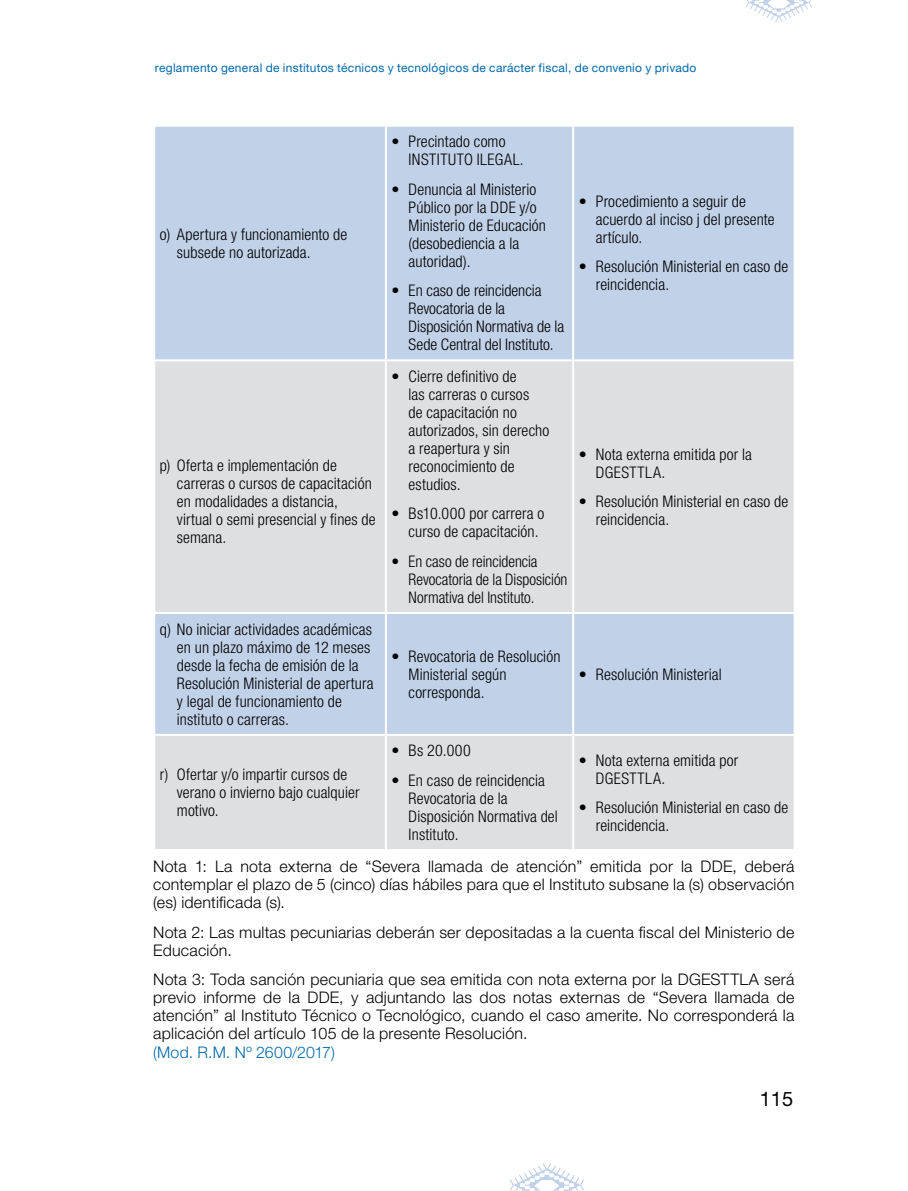
<style>
.page{position:relative;width:908px;height:1191px;background:#fff}
.page>*{position:absolute;margin:0;border:0;box-sizing:border-box;transform-origin:0 0}
.t1{font:20px "Helvetica Neue LT Std";color:#000}
.t2{font:300 condensed 16px/18px "Helvetica Neue LT Std";letter-spacing:.005em;color:#000}
.t3{font:300 16px/18px "Helvetica Neue LT Std";letter-spacing:.015em;color:#000;text-align:justify}
.t4{font:300 16px "Helvetica Neue LT Std";letter-spacing:.015em;color:#0069aa}
.t5{font:12px "Helvetica Neue LT Std";letter-spacing:.025em;color:#0069aa}
</style>
<div class="page">
<svg style="left:746px;top:0;width:66px;height:22px"></svg>
<svg style="left:510px;top:1163px;width:74px;height:28px"></svg>
<div style="left:155px;top:127px;width:638px;height:232px;background:#c1d1e8"></div>
<svg style="left:155px;top:361px;width:638px;height:488px;background:#d6dbe2"></svg>
<hr style="left:385px;top:127px;width:2px;height:232px;background:#fff">
<hr style="left:572px;top:127px;width:2px;height:232px;background:#fff">
<hr style="left:385px;top:361px;width:2px;height:251px;background:#fff">
<hr style="left:572px;top:361px;width:2px;height:251px;background:#fff">
<hr style="left:153px;top:612px;width:233px;height:2px;background:#fff">
<hr style="left:385px;top:614px;width:2px;height:120px;background:#fff">
<hr style="left:386px;top:612px;width:187px;height:2px;background:#fff">
<hr style="left:572px;top:614px;width:2px;height:120px;background:#fff">
<hr style="left:573px;top:612px;width:222px;height:2px;background:#fff">
<hr style="left:153px;top:734px;width:233px;height:2px;background:#fff">
<hr style="left:385px;top:736px;width:2px;height:113px;background:#fff">
<hr style="left:386px;top:734px;width:187px;height:2px;background:#fff">
<hr style="left:572px;top:736px;width:2px;height:113px;background:#fff">
<hr style="left:573px;top:734px;width:222px;height:2px;background:#fff">
<p class="t5" style="left:155px;top:61px;width:543px">reglamento general de institutos técnicos y tecnológicos de carácter fiscal, de convenio y privado</p>
<p class="t2" style="left:177px;top:225px;width:172px;text-indent:-17px">o) Apertura y funcionamiento de subsede no autorizada.</p>
<p class="t2" style="left:177px;top:456px;width:200px;text-indent:-17px">p) Oferta e implementación de carreras o cursos de capacitación en modalidades a distancia, virtual o semi presencial y fines de semana.</p>
<p class="t2" style="left:177px;top:620px;width:198px;text-indent:-17px">q) No iniciar actividades académicas en un plazo máximo de 12 meses desde la fecha de emisión de la<br>Resolución Ministerial de apertura y legal de funcionamiento de instituto o carreras.</p>
<p class="t2" style="left:408px;top:133px;width:117px;text-indent:-17px">• Precintado como<br>INSTITUTO ILEGAL.</p>
<p class="t2" style="left:408px;top:180px;width:139px;text-indent:-17px">• Denuncia al Ministerio<br>Público por la DDE y/o<br>Ministerio de Educación (desobediencia a la autoridad).</p>
<p class="t2" style="left:408px;top:281px;width:157px;text-indent:-17px">• En caso de reincidencia<br>Revocatoria de la<br>Disposición Normativa de la<br>Sede Central del Instituto.</p>
<p class="t2" style="left:408px;top:367px;width:142px;text-indent:-17px">• Cierre definitivo de<br>las carreras o cursos<br>de capacitación no autorizados, sin derecho a reapertura y sin reconocimiento de estudios.</p>
<p class="t2" style="left:408px;top:504px;width:137px;text-indent:-17px">• Bs10.000 por carrera o curso de capacitación.</p>
<p class="t2" style="left:408px;top:552px;width:160px;text-indent:-17px">• En caso de reincidencia<br>Revocatoria de la Disposición<br>Normativa del Instituto.</p>
<p class="t2" style="left:595px;top:192px;width:180px;text-indent:-17px">• Procedimiento a seguir de acuerdo al inciso j del presente artículo.</p>
<p class="t2" style="left:595px;top:258px;width:194px;text-indent:-17px">• Resolución Ministerial en caso de reincidencia.</p>
<p class="t2" style="left:595px;top:445px;width:157px;text-indent:-17px">• Nota externa emitida por la<br>DGESTTLA.</p>
<p class="t2" style="left:595px;top:492px;width:194px;text-indent:-17px">• Resolución Ministerial en caso de reincidencia.</p>
<p class="t2" style="left:408px;top:647px;width:153px;text-indent:-17px">• Revocatoria de Resolución<br>Ministerial según corresponda.</p>
<p class="t2" style="left:578px;top:665px;width:144px">• Resolución Ministerial</p>
<p class="t2" style="left:391px;top:741px;width:81px">• Bs 20.000</p>
<p class="t2" style="left:408px;top:771px;width:151px;text-indent:-17px">• En caso de reincidencia<br>Revocatoria de la<br>Disposición Normativa del<br>Instituto.</p>
<p class="t2" style="left:595px;top:750px;width:144px;text-indent:-17px">• Nota externa emitida por<br>DGESTTLA.</p>
<p class="t2" style="left:595px;top:798px;width:194px;text-indent:-17px">• Resolución Ministerial en caso de reincidencia.</p>
<p class="t3" style="left:153px;top:857px;width:642px">Nota 1: La nota externa de “Severa llamada de atención” emitida por la DDE, deberá contemplar el plazo de 5 (cinco) días hábiles para que el Instituto subsane la (s) observación (es) identificada (s).</p>
<p class="t3" style="left:153px;top:922px;width:642px">Nota 2: Las multas pecuniarias deberán ser depositadas a la cuenta fiscal del Ministerio de<br>Educación.</p>
<p class="t3" style="left:153px;top:970px;width:642px">Nota 3: Toda sanción pecuniaria que sea emitida con nota externa por la DGESTTLA será previo informe de la DDE, y adjuntando las dos notas externas de “Severa llamada de atención” al Instituto Técnico o Tecnológico, cuando el caso amerite. No corresponderá la aplicación del artículo 105 de la presente Resolución.</p>
<p class="t4" style="left:153px;top:1042px;width:183px">(Mod. R.M. Nº 2600/2017)</p>
<p class="t2" style="left:177px;top:765px;width:184px;text-indent:-17px">r) Ofertar y/o impartir cursos de verano o invierno bajo cualquier motivo.</p>
<p class="t1" style="left:759px;top:1087px;width:35px">115</p>
</div>
